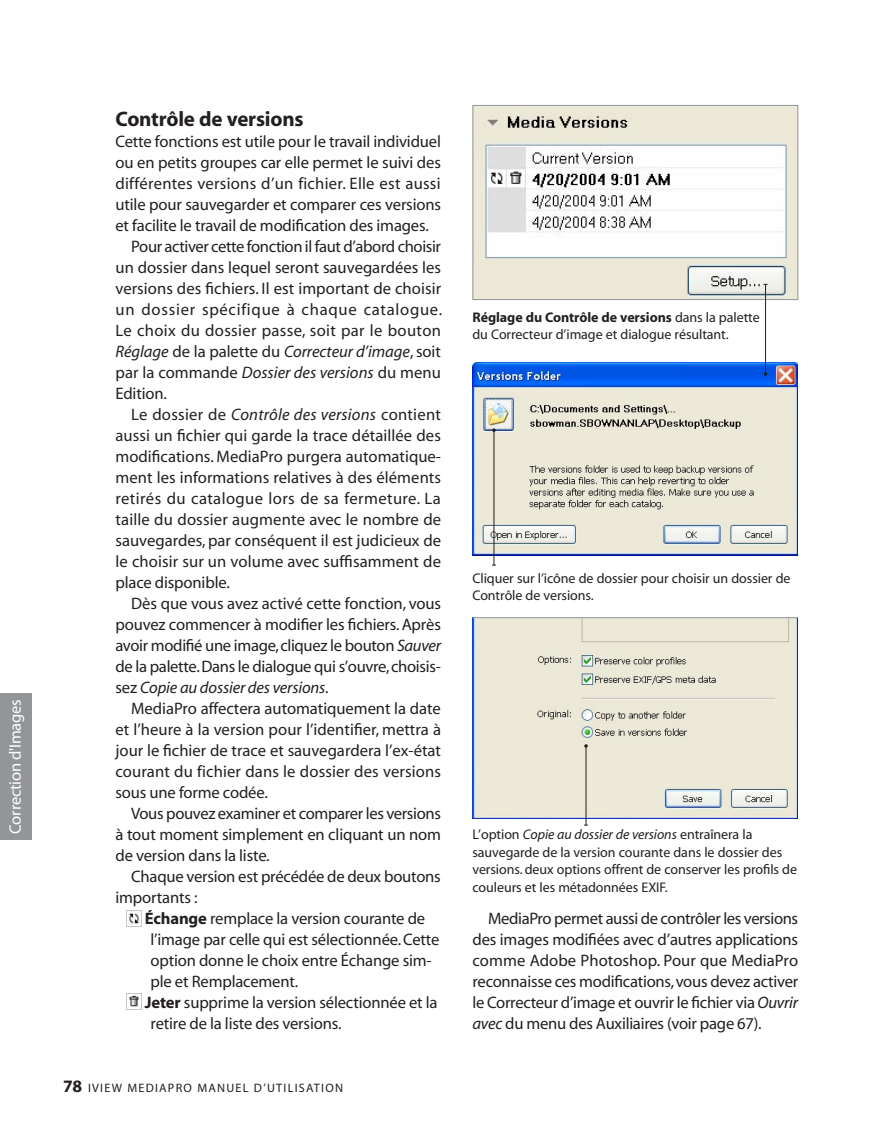
<style>
.page{position:relative;width:882px;height:1134px;background:#fff}
.page>*{position:absolute;margin:0;border:0;box-sizing:border-box;transform-origin:0 0}
.t1{font:700 21px "Myriad";letter-spacing:-.01em;color:#231f20}
.t2{font:16.62px/21px "Myriad";letter-spacing:-.005em;color:#231f20;text-align:justify}
.t3{font:16.62px "Myriad";letter-spacing:.015em;color:#231f20}
.t4{font:italic 16.62px "Myriad";letter-spacing:-.01em;color:#231f20}
.t5{font:16.62px "Myriad";letter-spacing:-.025em;color:#231f20}
.t6{font:16.62px "Myriad";letter-spacing:.025em;color:#231f20}
.t7{font:16.62px "Myriad";letter-spacing:.02em;color:#231f20}
.t8{font:16.62px "Myriad";letter-spacing:.045em;color:#231f20}
.t9{font:16.62px "Myriad";letter-spacing:-.015em;color:#fff}
.t10{font:14px/17.5px "Myriad";letter-spacing:-.005em;color:#231f20}
.t11{font:12.25px "Myriad";letter-spacing:.1em;color:#231f20}
.s1{font-style:normal}
.s2{font-style:italic}
.s3{font-weight:700}
.s4{font-weight:700;font-size:17.5px}
</style>
<div class="page">
<img style="left:126px;top:910px;width:16px;height:16px">
<img style="left:126px;top:994px;width:16px;height:16px">
<div style="left:0;top:693px;width:32px;height:147px;background:#939598"></div>
<img style="left:472px;top:618px;width:326px;height:201px">
<img style="left:472px;top:362px;width:326px;height:194px">
<img style="left:474px;top:107px;width:322px;height:191px">
<div style="left:472px;top:105px;width:326px;height:195px;border:1px solid #939598"></div>
<hr style="left:765px;top:284px;width:1px;height:90px;background:#231f20">
<hr style="left:494px;top:430px;width:1px;height:135px;background:#231f20">
<hr style="left:586px;top:746px;width:1px;height:79px;background:#231f20">
<svg style="left:584px;top:744px;width:4px;height:4px"></svg>
<hr style="left:472px;top:617px;width:326px;height:1px;background:#939598">
<p class="t9" style="left:7px;top:834px;width:136px;rotate:-90deg">Correction d'Images</p>
<p class="t1" style="left:116px;top:108px;width:190px">Contrôle de versions</p>
<p class="t2" style="left:116px;top:132px;width:327px">Cette fonctions est utile pour le travail individuel</p>
<p class="t2" style="left:116px;top:153px;width:327px">ou en petits groupes car elle permet le suivi des</p>
<p class="t3" style="left:116px;top:175px;width:327px">différentes versions d’un fichier. Elle est aussi</p>
<p class="t2" style="left:116px;top:195px;width:327px">utile pour sauvegarder et comparer ces versions</p>
<p class="t2" style="left:116px;top:216px;width:315px">et facilite le travail de modification des images.</p>
<p class="t5" style="left:131px;top:238px;width:311px">Pour activer cette fonction il faut d’abord choisir</p>
<p class="t2" style="left:116px;top:258px;width:327px">un dossier dans lequel seront sauvegardées les</p>
<p class="t2" style="left:116px;top:279px;width:327px">versions des fichiers. Il est important de choisir</p>
<p class="t8" style="left:116px;top:301px;width:328px">un dossier spécifique à chaque catalogue.</p>
<p class="t7" style="left:116px;top:322px;width:327px">Le choix du dossier passe, soit par le bouton</p>
<p class="t4" style="left:116px;top:343px;width:327px">Réglage <span class="s1">de la palette du</span> Correcteur d’image<span class="s1">, soit</span></p>
<p class="t2" style="left:116px;top:363px;width:327px">par la commande <span class="s2">Dossier des versions</span> du menu</p>
<p class="t2" style="left:116px;top:384px;width:53px">Edition.</p>
<p class="t3" style="left:131px;top:406px;width:311px">Le dossier de <span class="s2">Contrôle des versions</span> contient</p>
<p class="t2" style="left:116px;top:426px;width:327px">aussi un fichier qui garde la trace détaillée des</p>
<p class="t2" style="left:116px;top:447px;width:327px">modifications. MediaPro purgera automatique-</p>
<p class="t2" style="left:115px;top:468px;width:327px">ment les informations relatives à des éléments</p>
<p class="t6" style="left:115px;top:490px;width:327px">retirés du catalogue lors de sa fermeture. La</p>
<p class="t2" style="left:115px;top:510px;width:327px">taille du dossier augmente avec le nombre de</p>
<p class="t2" style="left:115px;top:531px;width:327px">sauvegardes, par conséquent il est judicieux de</p>
<p class="t2" style="left:115px;top:552px;width:327px">le choisir sur un volume avec suffisamment de</p>
<p class="t2" style="left:115px;top:573px;width:116px">place disponible.</p>
<p class="t2" style="left:131px;top:594px;width:311px">Dès que vous avez activé cette fonction, vous</p>
<p class="t2" style="left:115px;top:615px;width:327px">pouvez commencer à modifier les fichiers. Après</p>
<p class="t2" style="left:115px;top:636px;width:327px">avoir modifié une image, cliquez le bouton <span class="s2">Sauver</span></p>
<p class="t2" style="left:115px;top:657px;width:327px">de la palette. Dans le dialogue qui s’ouvre, choisis-</p>
<p class="t4" style="left:116px;top:679px;width:215px"><span class="s1">sez</span> Copie au dossier des versions<span class="s1">.</span></p>
<p class="t2" style="left:131px;top:699px;width:311px">MediaPro affectera automatiquement la date</p>
<p class="t2" style="left:116px;top:720px;width:327px">et l’heure à la version pour l’identifier, mettra à</p>
<p class="t2" style="left:116px;top:741px;width:327px">jour le fichier de trace et sauvegardera l’ex-état</p>
<p class="t2" style="left:116px;top:762px;width:327px">courant du fichier dans le dossier des versions</p>
<p class="t2" style="left:116px;top:783px;width:154px">sous une forme codée.</p>
<p class="t2" style="left:131px;top:804px;width:311px">Vous pouvez examiner et comparer les versions</p>
<p class="t2" style="left:116px;top:825px;width:327px">à tout moment simplement en cliquant un nom</p>
<p class="t2" style="left:116px;top:846px;width:156px">de version dans la liste.</p>
<p class="t2" style="left:131px;top:867px;width:311px">Chaque version est précédée de deux boutons</p>
<p class="t2" style="left:116px;top:888px;width:83px">importants :</p>
<p class="t2" style="left:145px;top:909px;width:282px"><span class="s3">Échange</span> remplace la version courante de</p>
<p class="t2" style="left:151px;top:930px;width:290px">l’image par celle qui est sélectionnée. Cette</p>
<p class="t2" style="left:151px;top:951px;width:283px">option donne le choix entre Échange sim-</p>
<p class="t2" style="left:151px;top:972px;width:149px">ple et Remplacement.</p>
<p class="t2" style="left:145px;top:993px;width:294px"><span class="s3">Jeter</span> supprime la version sélectionnée et la</p>
<p class="t2" style="left:151px;top:1014px;width:192px">retire de la liste des versions.</p>
<p class="t11" style="left:63px;top:1082px;width:282px"><span class="s4">78</span> IVIEW MEDIAPRO MANUEL D’UTILISATION</p>
<p class="t10" style="left:472px;top:309px;width:289px"><span class="s3">Réglage du Contrôle de versions</span> dans la palette du Correcteur d’image et dialogue résultant.</p>
<p class="t10" style="left:472px;top:570px;width:320px">Cliquer sur l’icône de dossier pour choisir un dossier de<br>Contrôle de versions.</p>
<p class="t10" style="left:472px;top:827px;width:326px">L’option <span class="s2">Copie au dossier de versions</span> entraînera la sauvegarde de la version courante dans le dossier des versions. deux options offrent de conserver les profils de couleurs et les métadonnées EXIF.</p>
<p class="t2" style="left:473px;top:909px;width:327px;text-indent:16px">MediaPro permet aussi de contrôler les versions des images modifiées avec d’autres applications comme Adobe Photoshop. Pour que MediaPro reconnaisse ces modifications, vous devez activer le Correcteur d’image et ouvrir le fichier via <span class="s2">Ouvrir avec</span> du menu des Auxiliaires (voir page 67).</p>
</div>
